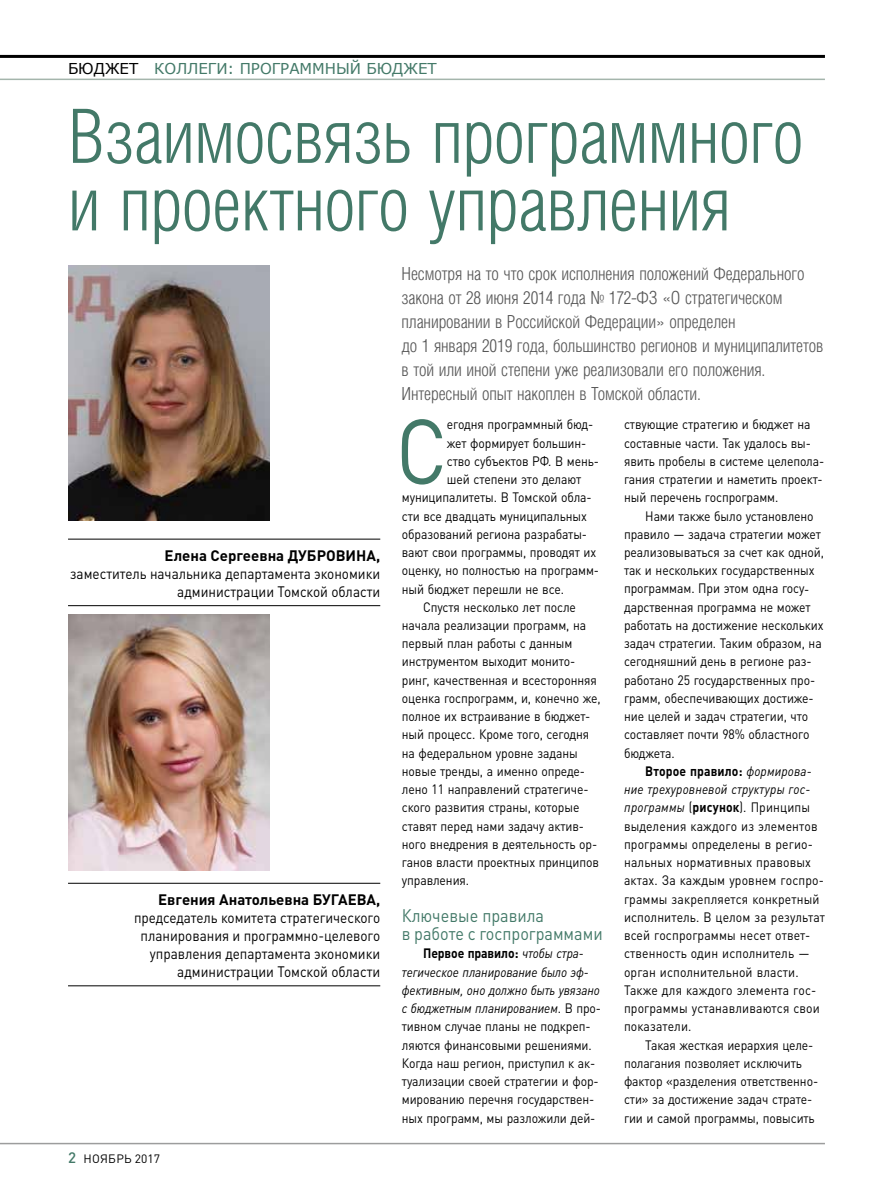
<style>
.page{position:relative;width:893px;height:1191px;background:#fff}
.page>*{position:absolute;margin:0;border:0;box-sizing:border-box;transform-origin:0 0}
.t1{font:90.3px "DIN Pro";color:#437968;scale:.9 1}
.t2{font:75px/67.5px "Helios Cond Light C";letter-spacing:-.005em;color:#437968}
.t3{font:18px/24px "Helios Cond Light C";letter-spacing:-.005em;color:#565656}
.t4{font:18px/18.3px "DIN Pro";color:#437968;scale:.9 1}
.t5{font:15px/18px "DIN Pro";color:#000;text-align:right;scale:.9 1}
.t6{font:700 15px "DIN Pro";color:#000}
.t7{font:15px "MS Reference Sans Serif";color:#437968}
.t8{font:13.5px/18.3px "DIN Pro";letter-spacing:-.005em;color:#000;scale:.9 1}
.t9{font:13.5px/18.3px "DIN Pro";letter-spacing:.015em;color:#000;scale:.9 1}
.t10{font:12px "DIN Pro";letter-spacing:.015em;color:#000}
.s1{color:#000}
.s2{font-weight:500;font-size:15px;color:#437968}
.s3{font-weight:700}
.s4{font-style:italic}
</style>
<div class="page">
<hr style="left:0;top:55px;width:825px;height:3px;background:#000">
<hr style="left:0;top:79px;width:825px;height:1px;background:#a4b5ac">
<hr style="left:0;top:1142px;width:825px;height:2px;background:#9c9d9d">
<hr style="left:68px;top:539px;width:312px;height:1px;background:#000">
<hr style="left:68px;top:605px;width:312px;height:1px;background:#000">
<hr style="left:68px;top:883px;width:312px;height:1px;background:#000">
<hr style="left:68px;top:985px;width:312px;height:1px;background:#000">
<img style="left:68px;top:265px;width:201px;height:255px">
<img style="left:68px;top:615px;width:201px;height:255px">
<p class="t7" style="left:68px;top:59px;width:370px"><span class="s1">БЮДЖЕТ</span> КОЛЛЕГИ: ПРОГРАММНЫЙ БЮДЖЕТ</p>
<h2 class="t2" style="left:68px;top:102px;width:737px">Взаимосвязь программного и проектного управления</h2>
<p class="t6" style="left:165px;top:543px;width:217px">Елена Сергеевна ДУБРОВИНА,</p>
<p class="t5" style="left:70px;top:563px;width:346px">заместитель начальника департамента экономики администрации Томской области</p>
<p class="t6" style="left:158px;top:887px;width:224px">Евгения Анатольевна БУГАЕВА,</p>
<p class="t5" style="left:134px;top:907px;width:275px">председатель комитета стратегического планирования и программно-целевого управления департамента экономики администрации Томской области</p>
<p class="t10" style="left:68px;top:1149px;width:93px"><span class="s2">2</span> НОЯБРЬ 2017</p>
<p class="t3" style="left:401px;top:261px;width:424px">Несмотря на то что срок исполнения положений Федерального закона от 28 июня 2014 года № 172‑ФЗ «О стратегическом планировании в Российской Федерации» определен<br>до 1 января 2019 года, большинство регионов и муниципалитетов в той или иной степени уже реализовали его положения.<br>Интересный опыт накоплен в Томской области.</p>
<h1 class="t1" style="left:396px;top:380px;width:59px">С</h1>
<p class="t8" style="left:447px;top:414px;width:164px">егодня программный бюд-</p>
<p class="t8" style="left:447px;top:432px;width:157px">жет формирует большин-</p>
<p class="t8" style="left:447px;top:450px;width:171px">ство субъектов РФ. В мень-</p>
<p class="t8" style="left:447px;top:468px;width:151px">шей степени это делают</p>
<p class="t8" style="left:402px;top:487px;width:212px">муниципалитеты. В Томской обла-</p>
<p class="t8" style="left:402px;top:505px;width:207px">сти все двадцать муниципальных</p>
<p class="t8" style="left:402px;top:523px;width:207px">образований региона разрабаты-</p>
<p class="t8" style="left:402px;top:541px;width:218px">вают свои программы, проводят их</p>
<p class="t8" style="left:402px;top:560px;width:221px">оценку, но полностью на программ-</p>
<p class="t8" style="left:402px;top:578px;width:182px">ный бюджет перешли не все.</p>
<p class="t8" style="left:423px;top:596px;width:171px">Спустя несколько лет после</p>
<p class="t8" style="left:402px;top:614px;width:206px">начала реализации программ, на</p>
<p class="t8" style="left:402px;top:633px;width:191px">первый план работы с данным</p>
<p class="t8" style="left:402px;top:651px;width:194px">инструментом выходит монито-</p>
<p class="t8" style="left:402px;top:669px;width:218px">ринг, качественная и всесторонняя</p>
<p class="t8" style="left:402px;top:687px;width:223px">оценка госпрограмм, и, конечно же,</p>
<p class="t8" style="left:402px;top:706px;width:211px">полное их встраивание в бюджет-</p>
<p class="t8" style="left:402px;top:724px;width:210px">ный процесс. Кроме того, сегодня</p>
<p class="t8" style="left:402px;top:742px;width:197px">на федеральном уровне заданы</p>
<p class="t8" style="left:402px;top:760px;width:205px">новые тренды, а именно опреде-</p>
<p class="t8" style="left:402px;top:779px;width:209px">лено 11 направлений стратегиче-</p>
<p class="t8" style="left:402px;top:797px;width:199px">ского развития страны, которые</p>
<p class="t8" style="left:402px;top:815px;width:204px">ставят перед нами задачу актив-</p>
<p class="t8" style="left:402px;top:833px;width:219px">ного внедрения в деятельность ор-</p>
<p class="t8" style="left:402px;top:852px;width:221px">ганов власти проектных принципов</p>
<p class="t8" style="left:402px;top:870px;width:76px">управления.</p>
<h3 class="t4" style="left:402px;top:904px;width:225px">Ключевые правила<br>в работе с госпрограммами</h3>
<p class="t8" style="left:402px;top:943px;width:223px;text-indent:21px"><span class="s3">Первое правило:</span> <span class="s4">чтобы стра&shy;тегическое планирование было эф&shy;фективным, оно должно быть увязано с бюджетным планированием</span>. В про&shy;тивном случае планы не подкреп&shy;ляются финансовыми решениями.<br>Когда наш регион, приступил к ак&shy;туализации своей стратегии и фор&shy;мированию перечня государствен&shy;ных программ, мы разложили дей-</p>
<p class="t8" style="left:624px;top:414px;width:224px">ствующие стратегию и бюджет на составные части. Так удалось вы&shy;явить пробелы в системе целепола&shy;гания стратегии и наметить проект&shy;ный перечень госпрограмм.</p>
<p class="t8" style="left:624px;top:505px;width:224px;text-indent:21px">Нами также было установлено правило — задача стратегии может реализовываться за счет как одной, так и нескольких государственных программам. При этом одна госу&shy;дарственная программа не может работать на достижение нескольких задач стратегии. Таким образом, на сегодняшний день в регионе раз&shy;работано 25 государственных про&shy;грамм, обеспечивающих достиже&shy;ние целей и задач стратегии, что составляет почти 98% областного бюджета.</p>
<p class="t9" style="left:624px;top:760px;width:225px;text-indent:21px"><span class="s3">Второе правило:</span> <span class="s4">формирова&shy;ние трехуровневой структуры гос&shy;программы</span> (<span class="s3">рисунок</span>). Принципы выделения каждого из элементов программы определены в регио&shy;нальных нормативных правовых актах. За каждым уровнем госпро&shy;граммы закрепляется конкретный исполнитель. В целом за результат всей госпрограммы несет ответ&shy;ственность один исполнитель — орган исполнительной власти.<br>Также для каждого элемента гос&shy;программы устанавливаются свои показатели.</p>
<p class="t8" style="left:624px;top:1034px;width:217px;text-indent:21px">Такая жесткая иерархия целе&shy;полагания позволяет исключить фактор «разделения ответственно&shy;сти» за достижение задач страте&shy;гии и самой программы, повысить</p>
</div>
